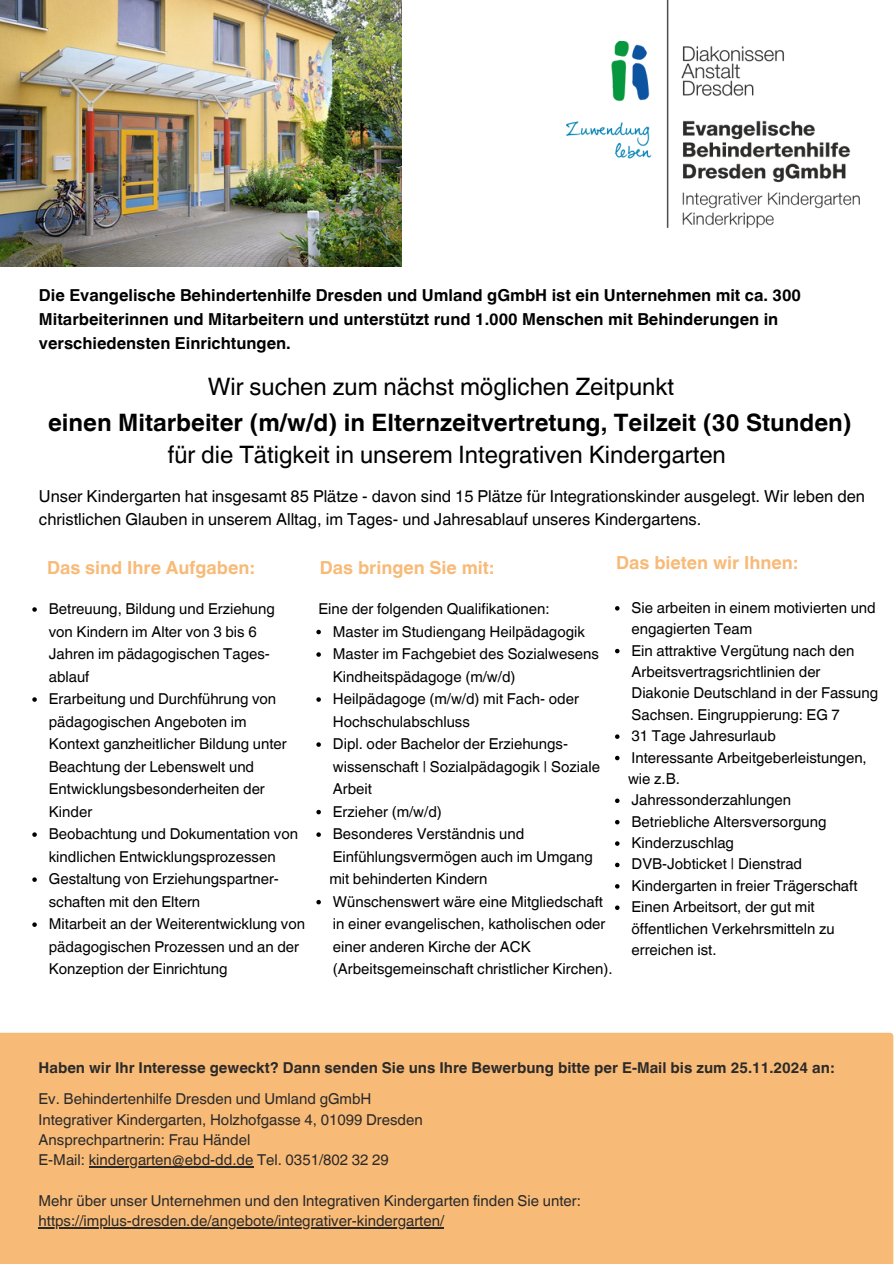
<style>
.page{position:relative;width:894px;height:1264px;background:#fff}
.page>*{position:absolute;margin:0;border:0;box-sizing:border-box;transform-origin:0 0}
.t1{font:700 24px/36px "Helvetica World";color:#000}
.t2{font:24px "Helvetica World";color:#000}
.t3{font:700 18px "Helvetica World";color:#f8ba77}
.t4{font:700 16.5px/23.7px "Helvetica World";color:#000}
.t5{font:16.5px/22.5px "Helvetica World";color:#000}
.t6{font:15px/22.5px "Helvetica World";color:#000}
.t7{font:15px "Helvetica World";color:#2b2a29}
.t8{font:700 15px "Helvetica World";color:#2b2a29}
.s1{font-weight:400}
</style>
<div class="page">
<div style="left:0;top:1032px;width:893px;height:231px;background:#f8ba77"></div>
<img style="left:566px;top:0;width:293px;height:228px">
<img style="left:0;top:0;width:402px;height:267px">
<svg style="left:32px;top:607px;width:5px;height:4px"></svg>
<svg style="left:32px;top:697px;width:5px;height:4px"></svg>
<svg style="left:32px;top:832px;width:5px;height:4px"></svg>
<svg style="left:32px;top:877px;width:5px;height:4px"></svg>
<svg style="left:32px;top:922px;width:5px;height:4px"></svg>
<svg style="left:316px;top:629px;width:5px;height:5px"></svg>
<svg style="left:316px;top:652px;width:5px;height:4px"></svg>
<svg style="left:316px;top:697px;width:5px;height:4px"></svg>
<svg style="left:316px;top:742px;width:5px;height:4px"></svg>
<svg style="left:316px;top:809px;width:5px;height:5px"></svg>
<svg style="left:316px;top:832px;width:5px;height:4px"></svg>
<svg style="left:316px;top:899px;width:5px;height:5px"></svg>
<svg style="left:615px;top:606px;width:4px;height:4px"></svg>
<svg style="left:615px;top:649px;width:4px;height:4px"></svg>
<svg style="left:615px;top:734px;width:4px;height:5px"></svg>
<svg style="left:615px;top:755px;width:4px;height:5px"></svg>
<svg style="left:615px;top:798px;width:4px;height:5px"></svg>
<svg style="left:615px;top:820px;width:4px;height:4px"></svg>
<svg style="left:615px;top:841px;width:4px;height:4px"></svg>
<svg style="left:615px;top:862px;width:4px;height:5px"></svg>
<svg style="left:615px;top:884px;width:4px;height:4px"></svg>
<svg style="left:615px;top:905px;width:4px;height:5px"></svg>
<hr style="left:89px;top:1166px;width:164px;height:1px;background:#2b2a29">
<hr style="left:39px;top:1226px;width:405px;height:2px;background:#2b2a29">
<h2 class="t4" style="left:39px;top:282px;width:763px">Die Evangelische Behindertenhilfe Dresden und Umland gGmbH ist ein Unternehmen mit ca. 300<br>Mitarbeiterinnen und Mitarbeitern und unterstützt rund 1.000 Menschen mit Behinderungen in verschiedensten Einrichtungen.</h2>
<h2 class="t1" style="left:48px;top:366px;width:804px;text-indent:159px"><span class="s1">Wir suchen zum nächst möglichen Zeitpunkt<br></span>einen Mitarbeiter (m/w/d) in Elternzeitvertretung, Teilzeit (30 Stunden)</h2>
<h2 class="t2" style="left:168px;top:441px;width:559px">für die Tätigkeit in unserem Integrativen Kindergarten</h2>
<h3 class="t5" style="left:39px;top:485px;width:827px">Unser Kindergarten hat insgesamt 85 Plätze - davon sind 15 Plätze für Integrationskinder ausgelegt. Wir leben den christlichen Glauben in unserem Alltag, im Tages- und Jahresablauf unseres Kindergartens.</h3>
<h2 class="t3" style="left:47px;top:553px;width:209px">Das sind Ihre Aufgaben:</h2>
<h1 class="t3" style="left:320px;top:553px;width:175px">Das bringen Sie mit:</h1>
<h2 class="t3" style="left:616px;top:547px;width:183px">Das bieten wir Ihnen:</h2>
<p class="t6" style="left:49px;top:597px;width:227px">Betreuung, Bildung und Erziehung von Kindern im Alter von 3 bis 6<br>Jahren im pädagogischen Tages&shy;ablauf</p>
<p class="t6" style="left:49px;top:687px;width:239px">Erarbeitung und Durchführung von pädagogischen Angeboten im<br>Kontext ganzheitlicher Bildung unter<br>Beachtung der Lebenswelt und<br>Entwicklungsbesonderheiten der<br>Kinder</p>
<p class="t6" style="left:49px;top:822px;width:250px">Beobachtung und Dokumentation von kindlichen Entwicklungsprozessen</p>
<p class="t6" style="left:49px;top:867px;width:231px">Gestaltung von Erziehungspartner&shy;schaften mit den Eltern</p>
<p class="t6" style="left:49px;top:912px;width:258px">Mitarbeit an der Weiterentwicklung von pädagogischen Prozessen und an der<br>Konzeption der Einrichtung</p>
<p class="t6" style="left:318px;top:597px;width:233px">Eine der folgenden Qualifikationen:</p>
<p class="t6" style="left:333px;top:620px;width:253px">Master im Studiengang Heilpädagogik</p>
<p class="t6" style="left:333px;top:642px;width:267px">Master im Fachgebiet des Sozialwesens<br>Kindheitspädagoge (m/w/d)</p>
<p class="t6" style="left:333px;top:687px;width:247px">Heilpädagoge (m/w/d) mit Fach- oder<br>Hochschulabschluss</p>
<p class="t6" style="left:333px;top:732px;width:268px">Dipl. oder Bachelor der Erziehungs&shy;wissenschaft | Sozialpädagogik | Soziale<br>Arbeit</p>
<p class="t6" style="left:333px;top:800px;width:110px">Erzieher (m/w/d)</p>
<p class="t6" style="left:333px;top:822px;width:261px">Besonderes Verständnis und<br>Einfühlungsvermögen auch im Umgang</p>
<p class="t6" style="left:329px;top:867px;width:159px">mit behinderten Kindern</p>
<p class="t6" style="left:333px;top:890px;width:281px">Wünschenswert wäre eine Mitgliedschaft in einer evangelischen, katholischen oder einer anderen Kirche der ACK (Arbeitsgemeinschaft christlicher Kirchen).</p>
<p class="t6" style="left:631px;top:597px;width:245px;line-height:21.3px">Sie arbeiten in einem motivierten und engagierten Team</p>
<p class="t6" style="left:631px;top:639px;width:248px;line-height:21.3px">Ein attraktive Vergütung nach den Arbeitsvertragsrichtlinien der Diakonie Deutschland in der Fassung Sachsen. Eingruppierung: EG 7</p>
<p class="t6" style="left:631px;top:724px;width:146px">31 Tage Jahresurlaub</p>
<p class="t6" style="left:631px;top:746px;width:237px">Interessante Arbeitgeberleistungen,</p>
<p class="t6" style="left:627px;top:767px;width:53px">wie z.B.</p>
<p class="t6" style="left:631px;top:788px;width:161px">Jahressonderzahlungen</p>
<p class="t6" style="left:631px;top:810px;width:196px">Betriebliche Altersversorgung</p>
<p class="t6" style="left:631px;top:831px;width:104px">Kinderzuschlag</p>
<p class="t6" style="left:631px;top:853px;width:172px">DVB-Jobticket | Dienstrad</p>
<p class="t6" style="left:631px;top:874px;width:227px">Kindergarten in freier Trägerschaft</p>
<p class="t6" style="left:631px;top:896px;width:204px;line-height:21.3px">Einen Arbeitsort, der gut mit öffentlichen Verkehrsmitteln zu erreichen ist.</p>
<p class="t8" style="left:39px;top:1055px;width:796px">Haben wir Ihr Interesse geweckt? Dann senden Sie uns Ihre Bewerbung bitte per E-Mail bis zum 25.11.2024 an:</p>
<h4 class="t7" style="left:39px;top:1090px;width:334px">Ev. Behindertenhilfe Dresden und Umland gGmbH</h4>
<p class="t7" style="left:39px;top:1110px;width:385px">Integrativer Kindergarten, Holzhofgasse 4, 01099 Dresden</p>
<p class="t7" style="left:39px;top:1130px;width:213px">Ansprechpartnerin: Frau Händel</p>
<p class="t7" style="left:39px;top:1150px;width:352px">E-Mail: kindergarten@ebd-dd.de Tel. 0351/802 32 29</p>
<p class="t7" style="left:39px;top:1191px;width:543px">Mehr über unser Unternehmen und den Integrativen Kindergarten finden Sie unter:</p>
<p class="t7" style="left:39px;top:1211px;width:407px">https://implus-dresden.de/angebote/integrativer-kindergarten/</p>
</div>
